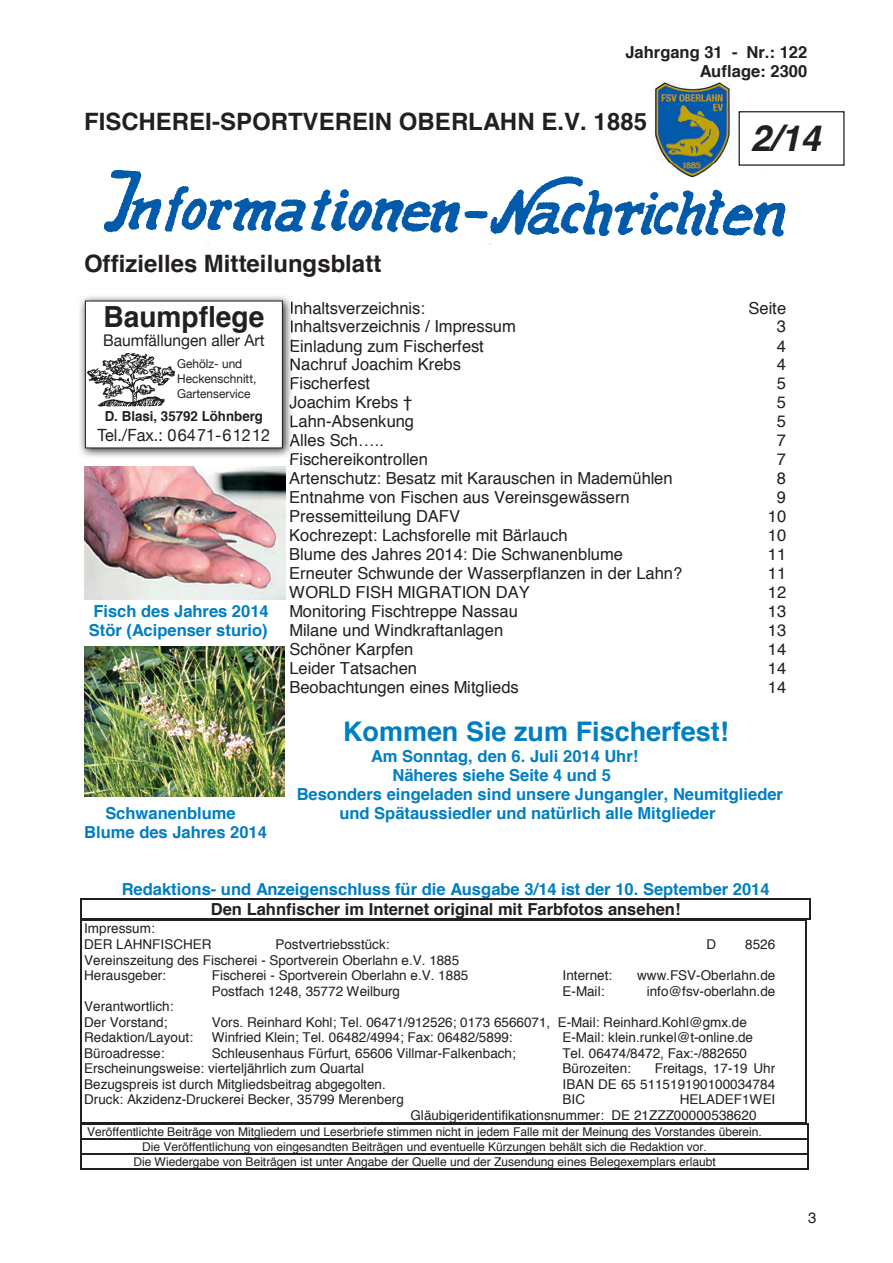
<style>
.page{position:relative;width:893px;height:1263px;background:#fff}
.page>*{position:absolute;margin:0;border:0;box-sizing:border-box;transform-origin:0 0}
.t1{font:italic 700 36px "Helvetica";color:#231f20}
.t2{font:700 29.1px "Helvetica";color:#231f20}
.t3{font:700 27px "Helvetica";color:#007ec2}
.t4{font:700 24px "Helvetica";color:#231f20}
.t5{font:16.8px "Helvetica Neue";color:#231f20}
.t6{font:16.5px "Helvetica";color:#231f20}
.t7{font:700 16.5px "Helvetica";color:#007ec2}
.t8{font:700 16.5px/19px "Helvetica";color:#231f20;text-align:right}
.t9{font:16.05px "Helvetica Neue";color:#231f20}
.t10{font:15px "Helvetica";color:#231f20}
.t11{font:700 13.8px "Helvetica";color:#231f20}
.t12{font:13.5px/15.6px "Helvetica";letter-spacing:.005em;color:#231f20}
.t13{font:12.3px/15.3px "Helvetica Neue";color:#231f20}
.t14{font:12px/15px "Helvetica";letter-spacing:-.005em;color:#231f20;text-align:center}
</style>
<div class="page">
<hr style="left:82px;top:899px;width:727px;height:1px;background:#231f20">
<hr style="left:82px;top:919px;width:727px;height:1px;background:#231f20">
<hr style="left:82px;top:920px;width:724px;height:1px;background:#231f20">
<hr style="left:82px;top:1123px;width:724px;height:1px;background:#231f20">
<hr style="left:82px;top:1124px;width:725px;height:1px;background:#231f20">
<hr style="left:82px;top:1139px;width:725px;height:1px;background:#231f20">
<hr style="left:82px;top:1154px;width:725px;height:1px;background:#231f20">
<hr style="left:82px;top:1169px;width:725px;height:1px;background:#231f20">
<svg style="left:81px;top:899px;width:1px;height:271px"></svg>
<svg style="left:806px;top:899px;width:4px;height:271px"></svg>
<div style="left:739px;top:111px;width:105px;height:55px;border:1px solid #040503"></div>
<img style="left:85px;top:467px;width:200px;height:133px">
<img style="left:84px;top:646px;width:201px;height:151px">
<img style="left:80px;top:296px;width:213px;height:162px">
<svg style="left:291px;top:302px;width:2px;height:12px"></svg>
<svg style="left:291px;top:321px;width:2px;height:50px"></svg>
<svg style="left:291px;top:377px;width:2px;height:13px"></svg>
<img style="left:290px;top:397px;width:3px;height:14px">
<svg style="left:290px;top:415px;width:3px;height:32px"></svg>
<div style="left:85px;top:301px;width:197px;height:147px;background:#fff"></div>
<div style="left:85px;top:301px;width:198px;height:147px;border:1px solid #231f20"></div>
<img style="left:87px;top:353px;width:88px;height:54px">
<img style="left:104px;top:170px;width:682px;height:67px">
<img style="left:653px;top:81px;width:78px;height:95px">
<img style="left:653px;top:176px;width:78px;height:3px">
<p class="t8" style="left:625px;top:42px;width:183px">Jahrgang 31 - Nr.: 122<br>Auflage: 2300</p>
<h3 class="t4" style="left:84px;top:102px;width:564px">FISCHEREI-SPORTVEREIN OBERLAHN E.V. 1885</h3>
<h1 class="t1" style="left:750px;top:109px;width:72px">2/14</h1>
<h3 class="t4" style="left:84px;top:244px;width:299px">Offizielles Mitteilungsblatt</h3>
<p class="t6" style="left:289px;top:295px;width:137px">Inhaltsverzeichnis:</p>
<p class="t6" style="left:748px;top:295px;width:39px">Seite</p>
<p class="t6" style="left:289px;top:314px;width:228px">Inhaltsverzeichnis / Impressum</p>
<p class="t6" style="left:777px;top:314px;width:11px">3</p>
<p class="t6" style="left:289px;top:333px;width:196px">Einladung zum Fischerfest</p>
<p class="t6" style="left:777px;top:333px;width:11px">4</p>
<p class="t6" style="left:289px;top:352px;width:173px">Nachruf Joachim Krebs</p>
<p class="t6" style="left:777px;top:352px;width:11px">4</p>
<p class="t6" style="left:289px;top:371px;width:82px">Fischerfest</p>
<p class="t6" style="left:777px;top:371px;width:11px">5</p>
<p class="t6" style="left:289px;top:390px;width:125px">Joachim Krebs †</p>
<p class="t6" style="left:777px;top:390px;width:11px">5</p>
<p class="t6" style="left:289px;top:409px;width:126px">Lahn-Absenkung</p>
<p class="t6" style="left:777px;top:409px;width:11px">5</p>
<p class="t6" style="left:289px;top:428px;width:96px">Alles Sch…..</p>
<p class="t6" style="left:777px;top:428px;width:11px">7</p>
<p class="t6" style="left:289px;top:447px;width:140px">Fischereikontrollen</p>
<p class="t6" style="left:777px;top:447px;width:11px">7</p>
<p class="t6" style="left:289px;top:466px;width:385px">Artenschutz: Besatz mit Karauschen in Mademühlen</p>
<p class="t6" style="left:777px;top:466px;width:11px">8</p>
<p class="t6" style="left:289px;top:485px;width:342px">Entnahme von Fischen aus Vereinsgewässern</p>
<p class="t6" style="left:777px;top:485px;width:11px">9</p>
<p class="t6" style="left:289px;top:504px;width:172px">Pressemitteilung DAFV</p>
<p class="t6" style="left:768px;top:504px;width:20px">10</p>
<p class="t6" style="left:289px;top:523px;width:280px">Kochrezept: Lachsforelle mit Bärlauch</p>
<p class="t6" style="left:768px;top:523px;width:20px">10</p>
<p class="t6" style="left:289px;top:542px;width:335px">Blume des Jahres 2014: Die Schwanenblume</p>
<p class="t6" style="left:768px;top:542px;width:20px">11</p>
<p class="t6" style="left:289px;top:561px;width:394px">Erneuter Schwunde der Wasserpflanzen in der Lahn?</p>
<p class="t6" style="left:768px;top:561px;width:20px">11</p>
<p class="t6" style="left:289px;top:580px;width:242px">WORLD FISH MIGRATION DAY</p>
<p class="t6" style="left:768px;top:580px;width:20px">12</p>
<p class="t7" style="left:93px;top:598px;width:177px">Fisch des Jahres 2014</p>
<p class="t6" style="left:289px;top:598px;width:230px">Monitoring Fischtreppe Nassau</p>
<p class="t6" style="left:768px;top:598px;width:20px">13</p>
<p class="t7" style="left:89px;top:617px;width:180px">Stör (Acipenser sturio)</p>
<p class="t6" style="left:289px;top:617px;width:215px">Milane und Windkraftanlagen</p>
<p class="t6" style="left:768px;top:617px;width:20px">13</p>
<p class="t6" style="left:289px;top:636px;width:126px">Schöner Karpfen</p>
<p class="t6" style="left:768px;top:636px;width:20px">14</p>
<p class="t6" style="left:289px;top:656px;width:129px">Leider Tatsachen</p>
<p class="t6" style="left:768px;top:656px;width:20px">14</p>
<p class="t6" style="left:289px;top:674px;width:231px">Beobachtungen eines Mitglieds</p>
<p class="t6" style="left:768px;top:674px;width:20px">14</p>
<h3 class="t3" style="left:343px;top:709px;width:387px">Kommen Sie zum Fischerfest!</h3>
<p class="t7" style="left:371px;top:743px;width:269px">Am Sonntag, den 6. Juli 2014 Uhr!</p>
<p class="t7" style="left:392px;top:762px;width:220px">Näheres siehe Seite 4 und 5</p>
<p class="t7" style="left:297px;top:781px;width:488px">Besonders eingeladen sind unsere Jungangler, Neumitglieder</p>
<p class="t7" style="left:105px;top:800px;width:132px">Schwanenblume</p>
<p class="t7" style="left:339px;top:800px;width:378px">und Spätaussiedler und natürlich alle Mitglieder</p>
<p class="t7" style="left:84px;top:819px;width:184px">Blume des Jahres 2014</p>
<h2 class="t2" style="left:103px;top:293px;width:162px">Baumpflege</h2>
<p class="t9" style="left:103px;top:329px;width:163px">Baumfällungen aller Art</p>
<p class="t13" style="left:177px;top:356px;width:81px">Gehölz- und<br>Heckenschnitt,<br>Gartenservice</p>
<p class="t11" style="left:105px;top:405px;width:160px">D. Blasi, 35792 Löhnberg</p>
<p class="t5" style="left:97px;top:423px;width:174px">Tel./Fax.: 06471-61212</p>
<p class="t7" style="left:122px;top:875px;width:649px">Redaktions- und Anzeigenschluss für die Ausgabe 3/14 ist der 10. September 2014</p>
<p class="t8" style="left:211px;top:900px;width:471px">Den Lahnfischer im Internet original mit Farbfotos ansehen!</p>
<p class="t12" style="left:84px;top:921px;width:129px">Impressum:<br>DER LAHNFISCHER</p>
<p class="t12" style="left:275px;top:937px;width:116px">Postvertriebsstück:</p>
<p class="t12" style="left:707px;top:937px;width:11px">D</p>
<p class="t12" style="left:745px;top:937px;width:32px">8526</p>
<p class="t12" style="left:84px;top:952px;width:377px">Vereinszeitung des Fischerei - Sportverein Oberlahn e.V. 1885<br>Herausgeber:</p>
<p class="t12" style="left:212px;top:968px;width:258px">Fischerei - Sportverein Oberlahn e.V. 1885</p>
<p class="t12" style="left:563px;top:968px;width:51px">Internet:</p>
<p class="t12" style="left:637px;top:968px;width:139px">www.FSV-Oberlahn.de</p>
<p class="t12" style="left:212px;top:983px;width:190px">Postfach 1248, 35772 Weilburg</p>
<p class="t12" style="left:563px;top:983px;width:43px">E-Mail:</p>
<p class="t12" style="left:647px;top:983px;width:130px">info@fsv-oberlahn.de</p>
<p class="t12" style="left:84px;top:999px;width:91px">Verantwortlich:<br>Der Vorstand;</p>
<p class="t12" style="left:212px;top:1014px;width:537px">Vors. Reinhard Kohl; Tel. 06471/912526; 0173 6566071, E-Mail: Reinhard.Kohl@gmx.de</p>
<p class="t12" style="left:84px;top:1030px;width:111px">Redaktion/Layout:</p>
<p class="t12" style="left:212px;top:1030px;width:302px">Winfried Klein; Tel. 06482/4994; Fax: 06482/5899:</p>
<p class="t12" style="left:562px;top:1030px;width:192px">E-Mail: klein.runkel@t-online.de</p>
<p class="t12" style="left:84px;top:1046px;width:82px">Büroadresse:</p>
<p class="t12" style="left:212px;top:1046px;width:306px">Schleusenhaus Fürfurt, 65606 Villmar-Falkenbach;</p>
<p class="t12" style="left:562px;top:1046px;width:186px">Tel. 06474/8472, Fax:-/882650</p>
<p class="t12" style="left:84px;top:1061px;width:281px">Erscheinungsweise: vierteljährlich zum Quartal</p>
<p class="t12" style="left:563px;top:1061px;width:70px">Bürozeiten:</p>
<p class="t12" style="left:655px;top:1061px;width:122px">Freitags, 17-19 Uhr</p>
<p class="t12" style="left:84px;top:1077px;width:303px">Bezugspreis ist durch Mitgliedsbeitrag abgegolten.</p>
<p class="t12" style="left:563px;top:1077px;width:214px">IBAN DE 65 511519190100034784</p>
<p class="t12" style="left:84px;top:1092px;width:321px">Druck: Akzidenz-Druckerei Becker, 35799 Merenberg</p>
<p class="t12" style="left:563px;top:1092px;width:24px">BIC</p>
<p class="t12" style="left:410px;top:1092px;width:366px;text-indent:269px">HELADEF1WEI<br>Gläubigeridentifikationsnummer: DE 21ZZZ00000538620</p>
<p class="t14" style="left:87px;top:1124px;width:676px">Veröffentlichte Beiträge von Mitgliedern und Leserbriefe stimmen nicht in jedem Falle mit der Meinung des Vorstandes überein.<br>Die Veröffentlichung von eingesandten Beiträgen und eventuelle Kürzungen behält sich die Redaktion vor.<br>Die Wiedergabe von Beiträgen ist unter Angabe der Quelle und der Zusendung eines Belegexemplars erlaubt</p>
<p class="t10" style="left:808px;top:1206px;width:10px">3</p>
</div>
